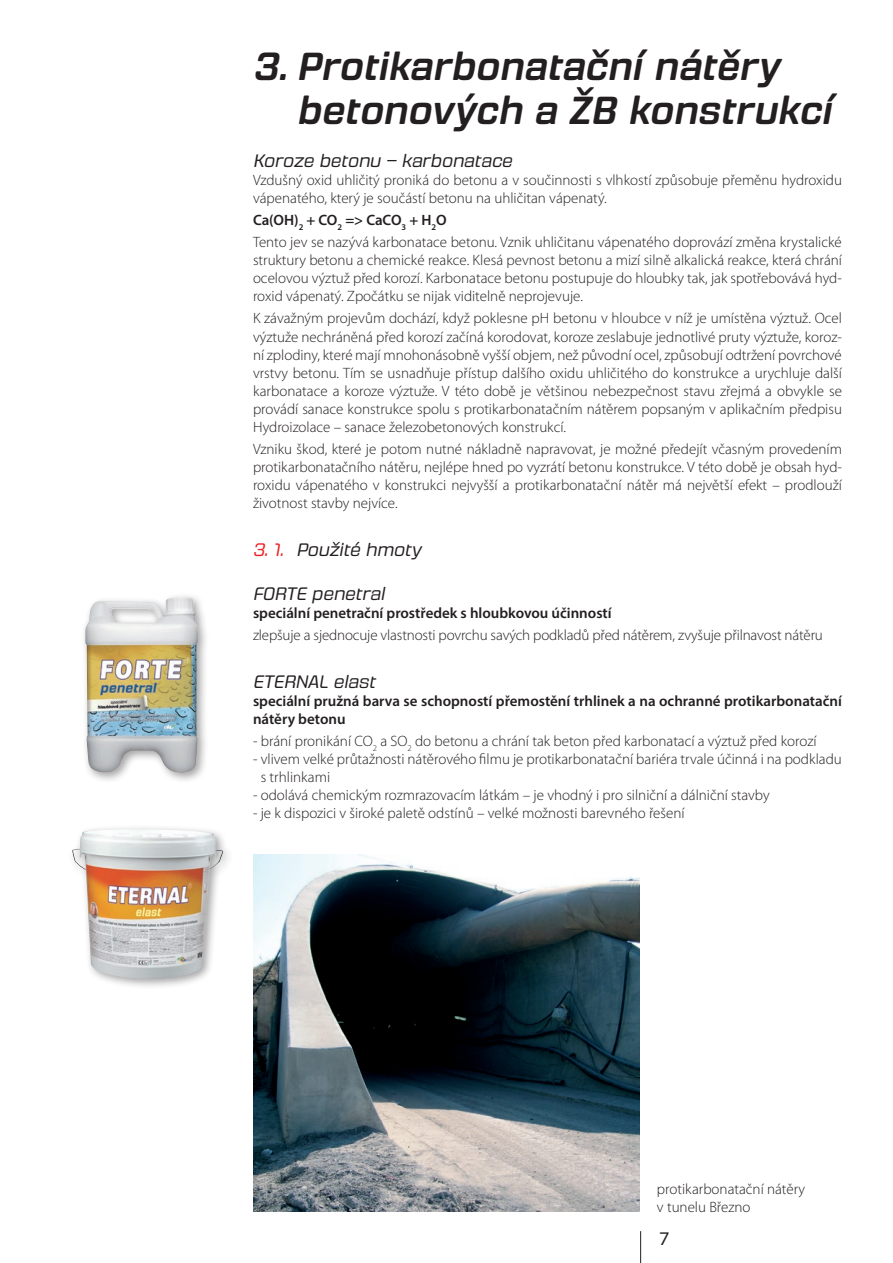
<style>
.page{position:relative;width:893px;height:1263px;background:#fff}
.page>*{position:absolute;margin:0;border:0;box-sizing:border-box;transform-origin:0 0}
.t1{font:italic 39px/43.5px "Fromthe Stars Sb";color:#231f20}
.Nadpis1{font:italic 18px "Fromthe Stars Bk";color:#231f20}
.t2{font:18px "Fromthe Stars Bk";color:#231f20}
.text{font:300 15px/18px "Myriad Pro";color:#231f20;text-align:justify}
.text-2{font:600 15px/18px "Myriad Pro";color:#231f20}
.s1{color:#ee1d23}
</style>
<div class="page">
<hr style="left:640px;top:1231px;width:1px;height:32px;background:#231f20">
<div style="left:67px;top:824px;width:167px;height:166px;background:#231f20;opacity:.41"></div>
<img style="left:72px;top:829px;width:152px;height:150px">
<div style="left:81px;top:592px;width:128px;height:192px;background:#231f20;opacity:.41"></div>
<img style="left:85px;top:597px;width:113px;height:175px">
<img style="left:253px;top:854px;width:387px;height:358px">
<p class="t1" style="left:296px;top:45px;width:537px;text-indent:-44px">3. Protikarbonatační nátěry betonových a ŽB konstrukcí</p>
<p class="Nadpis1" style="left:253px;top:150px;width:261px">Koroze betonu – karbonatace</p>
<p class="text" style="left:253px;top:171px;width:590px">Vzdušný oxid uhličitý proniká do betonu a v součinnosti s vlhkostí způsobuje přeměnu hydroxidu vápenatého, který je součástí betonu na uhličitan vápenatý.</p>
<p class="text-2" style="left:253px;top:211px;width:195px">Ca(OH)<sub>2</sub> + CO<sub>2</sub> =&gt; CaCO<sub>3</sub> + H<sub>2</sub>O</p>
<p class="text" style="left:253px;top:233px;width:590px">Tento jev se nazývá karbonatace betonu. Vznik uhličitanu vápenatého doprovází změna krystalické struktury betonu a chemické reakce. Klesá pevnost betonu a mizí silně alkalická reakce, která chrání ocelovou výztuž před korozí. Karbonatace betonu postupuje do hloubky tak, jak spotřebovává hyd&shy;roxid vápenatý. Zpočátku se nijak viditelně neprojevuje.</p>
<p class="text" style="left:253px;top:309px;width:590px">K závažným projevům dochází, když poklesne pH betonu v hloubce v níž je umístěna výztuž. Ocel výztuže nechráněná před korozí začíná korodovat, koroze zeslabuje jednotlivé pruty výztuže, koroz&shy;ní zplodiny, které mají mnohonásobně vyšší objem, než původní ocel, způsobují odtržení povrchové vrstvy betonu. Tím se usnadňuje přístup dalšího oxidu uhličitého do konstrukce a urychluje další karbonatace a koroze výztuže. V této době je většinou nebezpečnost stavu zřejmá a obvykle se provádí sanace konstrukce spolu s protikarbonatačním nátěrem popsaným v aplikačním předpisu Hydroizolace – sanace železobetonových konstrukcí.</p>
<p class="text" style="left:253px;top:440px;width:590px">Vzniku škod, které je potom nutné nákladně napravovat, je možné předejít včasným provedením protikarbonatačního nátěru, nejlépe hned po vyzrátí betonu konstrukce. V této době je obsah hyd&shy;roxidu vápenatého v konstrukci nejvyšší a protikarbonatační nátěr má největší efekt – prodlouží životnost stavby nejvíce.</p>
<p class="Nadpis1" style="left:253px;top:539px;width:170px"><span class="s1">3. 1.</span> Použité hmoty</p>
<p class="Nadpis1" style="left:253px;top:583px;width:133px">FORTE penetral</p>
<p class="text-2" style="left:253px;top:603px;width:360px">speciální penetrační prostředek s hloubkovou účinností</p>
<p class="text" style="left:253px;top:626px;width:571px">zlepšuje a sjednocuje vlastnosti povrchu savých podkladů před nátěrem, zvyšuje přilnavost nátěru</p>
<p class="Nadpis1" style="left:253px;top:671px;width:124px">ETERNAL elast</p>
<p class="text-2" style="left:253px;top:692px;width:590px">speciální pružná barva se schopností přemostění trhlinek a na ochranné protikarbonatační nátěry betonu</p>
<p class="text" style="left:253px;top:732px;width:565px">- brání pronikání CO<sub>2</sub> a SO<sub>2</sub> do betonu a chrání tak beton před karbonatací a výztuž před korozí</p>
<p class="text" style="left:261px;top:750px;width:583px;text-indent:-8px">- vlivem velké průtažnosti nátěrového filmu je protikarbonatační bariéra trvale účinná i na podkladu s trhlinkami</p>
<p class="text" style="left:253px;top:786px;width:518px">- odolává chemickým rozmrazovacím látkám – je vhodný i pro silniční a dálniční stavby</p>
<p class="text" style="left:253px;top:804px;width:433px">- je k dispozici v široké paletě odstínů – velké možnosti barevného řešení</p>
<p class="text" style="left:657px;top:1180px;width:150px">protikarbonatační nátěry</p>
<p class="text" style="left:657px;top:1198px;width:95px">v tunelu Březno</p>
<p class="t2" style="left:659px;top:1227px;width:11px">7</p>
</div>
